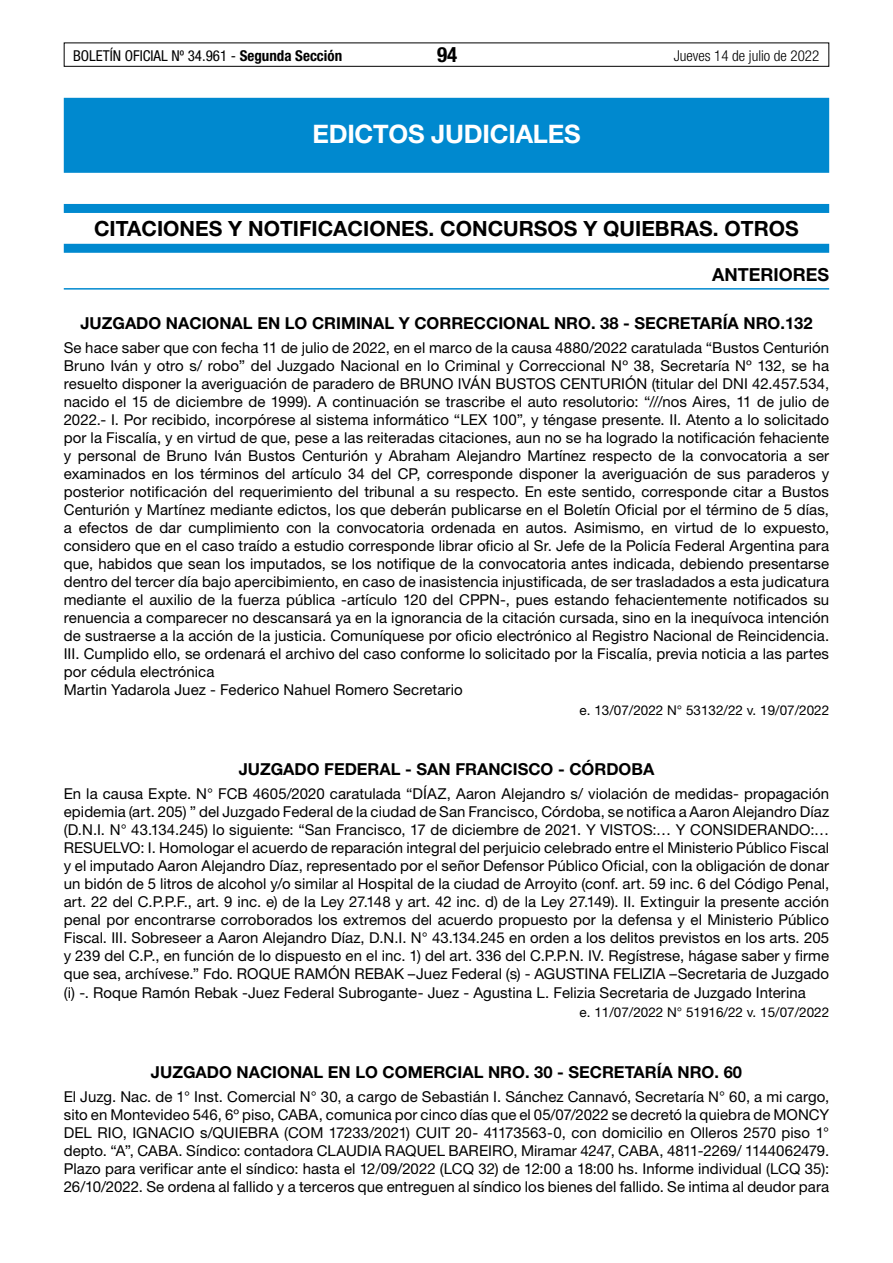
<style>
.page{position:relative;width:893px;height:1263px;background:#fff}
.page>*{position:absolute;margin:0;border:0;box-sizing:border-box;transform-origin:0 0}
.t1{font:700 25.5px "Helvetica Neue LT Std";letter-spacing:-.01em;color:#fff}
.t2{font:700 21px "Helvetica Neue LT Std";color:#000}
.t3{font:700 condensed 21px "Helvetica Neue LT Std";color:#000}
.t4{font:700 18px "Helvetica Neue LT Std";color:#000}
.t5{font:700 16.5px "Helvetica Neue LT Std";color:#000}
.t6{font:15px/18px "Helvetica Neue LT Std";letter-spacing:.005em;color:#000;text-align:justify}
.t7{font:condensed 15px "Helvetica Neue LT Std";color:#000}
.t8{font:300 condensed 15px "Helvetica Neue LT Std";color:#000}
.t9{font:13.5px "Helvetica Neue LT Std";color:#000}
.s1{font-weight:700}
</style>
<div class="page">
<div style="left:64px;top:43px;width:765px;height:24px;border:1px solid #000"></div>
<div style="left:64px;top:98px;width:765px;height:75px;background:#0089cf"></div>
<div style="left:64px;top:204px;width:765px;height:9px;background:#0089cf"></div>
<div style="left:64px;top:244px;width:765px;height:9px;background:#0089cf"></div>
<hr style="left:64px;top:288px;width:765px;height:2px;background:#0089cf">
<p class="t7" style="left:73px;top:47px;width:271px">BOLETÍN OFICIAL Nº 34.961 - <span class="s1">Segunda Sección</span></p>
<h2 class="t3" style="left:437px;top:42px;width:22px">94</h2>
<p class="t8" style="left:674px;top:47px;width:147px">Jueves 14 de julio de 2022</p>
<h1 class="t1" style="left:312px;top:118px;width:270px">EDICTOS JUDICIALES</h1>
<h2 class="t2" style="left:94px;top:216px;width:706px">CITACIONES Y NOTIFICACIONES. CONCURSOS Y QUIEBRAS. OTROS</h2>
<p class="t4" style="left:712px;top:263px;width:118px">ANTERIORES</p>
<p class="t5" style="left:80px;top:313px;width:734px">JUZGADO NACIONAL EN LO CRIMINAL Y CORRECCIONAL NRO. 38 - SECRETARÍA NRO.132</p>
<p class="t6" style="left:64px;top:338px;width:767px;text-align:left">Se hace saber que con fecha 11 de julio de 2022, en el marco de la causa 4880/2022 caratulada “Bustos Centurión Bruno Iván y otro s/ robo” del Juzgado Nacional en lo Criminal y Correccional Nº 38, Secretaría Nº 132, se ha resuelto disponer la averiguación de paradero de BRUNO IVÁN BUSTOS CENTURIÓN (titular del DNI 42.457.534, nacido el 15 de diciembre de 1999). A continuación se trascribe el auto resolutorio: “///nos Aires, 11 de julio de 2022.- I. Por recibido, incorpórese al sistema informático “LEX 100”, y téngase presente. II. Atento a lo solicitado por la Fiscalía, y en virtud de que, pese a las reiteradas citaciones, aun no se ha logrado la notificación fehaciente y personal de Bruno Iván Bustos Centurión y Abraham Alejandro Martínez respecto de la convocatoria a ser examinados en los términos del artículo 34 del CP, corresponde disponer la averiguación de sus paraderos y posterior notificación del requerimiento del tribunal a su respecto. En este sentido, corresponde citar a Bustos Centurión y Martínez mediante edictos, los que deberán publicarse en el Boletín Oficial por el término de 5 días, a efectos de dar cumplimiento con la convocatoria ordenada en autos. Asimismo, en virtud de lo expuesto, considero que en el caso traído a estudio corresponde librar oficio al Sr. Jefe de la Policía Federal Argentina para que, habidos que sean los imputados, se los notifique de la convocatoria antes indicada, debiendo presentarse dentro del tercer día bajo apercibimiento, en caso de inasistencia injustificada, de ser trasladados a esta judicatura mediante el auxilio de la fuerza pública -artículo 120 del CPPN-, pues estando fehacientemente notificados su renuencia a comparecer no descansará ya en la ignorancia de la citación cursada, sino en la inequívoca intención de sustraerse a la acción de la justicia. Comuníquese por oficio electrónico al Registro Nacional de Reincidencia.<br>III. Cumplido ello, se ordenará el archivo del caso conforme lo solicitado por la Fiscalía, previa noticia a las partes por cédula electrónica<br>Martin Yadarola Juez - Federico Nahuel Romero Secretario</p>
<p class="t9" style="left:580px;top:702px;width:251px">e. 13/07/2022 N° 53132/22 v. 19/07/2022</p>
<p class="t5" style="left:239px;top:759px;width:417px">JUZGADO FEDERAL - SAN FRANCISCO - CÓRDOBA</p>
<p class="t6" style="left:64px;top:785px;width:767px">En la causa Expte. N° FCB 4605/2020 caratulada “DÍAZ, Aaron Alejandro s/ violación de medidas- propagación epidemia (art. 205) ” del Juzgado Federal de la ciudad de San Francisco, Córdoba, se notifica a Aaron Alejandro Díaz (D.N.I. N° 43.134.245) lo siguiente: “San Francisco, 17 de diciembre de 2021. Y VISTOS:… Y CONSIDERANDO:… RESUELVO: I. Homologar el acuerdo de reparación integral del perjuicio celebrado entre el Ministerio Público Fiscal y el imputado Aaron Alejandro Díaz, representado por el señor Defensor Público Oficial, con la obligación de donar un bidón de 5 litros de alcohol y/o similar al Hospital de la ciudad de Arroyito (conf. art. 59 inc. 6 del Código Penal, art. 22 del C.P.P.F., art. 9 inc. e) de la Ley 27.148 y art. 42 inc. d) de la Ley 27.149). II. Extinguir la presente acción penal por encontrarse corroborados los extremos del acuerdo propuesto por la defensa y el Ministerio Público Fiscal. III. Sobreseer a Aaron Alejandro Díaz, D.N.I. N° 43.134.245 en orden a los delitos previstos en los arts. 205 y 239 del C.P., en función de lo dispuesto en el inc. 1) del art. 336 del C.P.P.N. IV. Regístrese, hágase saber y firme que sea, archívese.” Fdo. ROQUE RAMÓN REBAK –Juez Federal (s) - AGUSTINA FELIZIA –Secretaria de Juzgado (i) -. Roque Ramón Rebak -Juez Federal Subrogante- Juez - Agustina L. Felizia Secretaria de Juzgado Interina</p>
<p class="t9" style="left:580px;top:1004px;width:251px">e. 11/07/2022 N° 51916/22 v. 15/07/2022</p>
<p class="t5" style="left:151px;top:1061px;width:592px">JUZGADO NACIONAL EN LO COMERCIAL NRO. 30 - SECRETARÍA NRO. 60</p>
<p class="t6" style="left:64px;top:1087px;width:767px">El Juzg. Nac. de 1° Inst. Comercial N° 30, a cargo de Sebastián I. Sánchez Cannavó, Secretaría N° 60, a mi cargo, sito en Montevideo 546, 6º piso, CABA, comunica por cinco días que el 05/07/2022 se decretó la quiebra de MONCY DEL RIO, IGNACIO s/QUIEBRA (COM 17233/2021) CUIT 20- 41173563-0, con domicilio en Olleros 2570 piso 1° depto. “A”, CABA. Síndico: contadora CLAUDIA RAQUEL BAREIRO, Miramar 4247, CABA, 4811-2269/ 1144062479.<br>Plazo para verificar ante el síndico: hasta el 12/09/2022 (LCQ 32) de 12:00 a 18:00 hs. Informe individual (LCQ 35):<br>26/10/2022. Se ordena al fallido y a terceros que entreguen al síndico los bienes del fallido. Se intima al deudor para</p>
</div>
